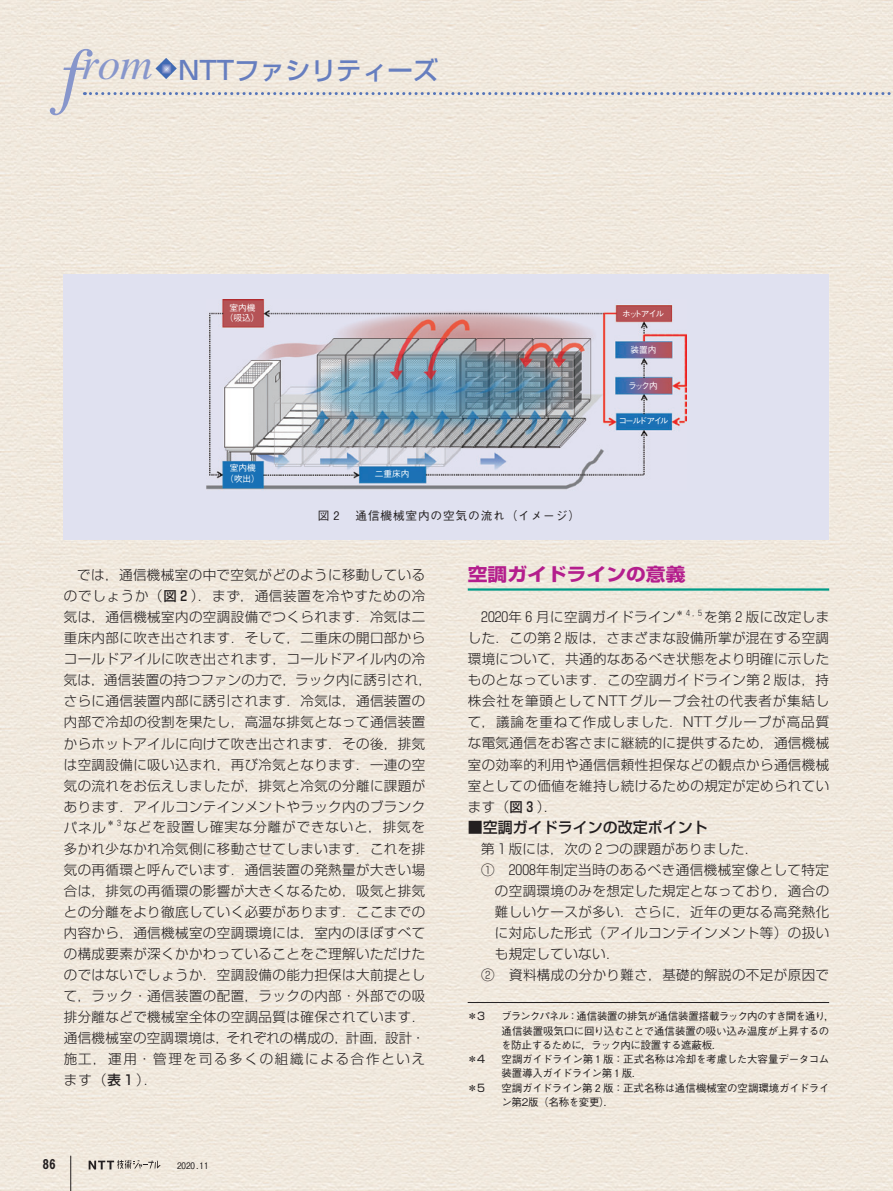
<style>
.page{position:relative;width:893px;height:1191px;background:#f0e9dd}
.page>*{position:absolute;margin:0;border:0;box-sizing:border-box;transform-origin:0 0}
.t1{font:45px "Times Italic Os F";color:#8796cb}
.t2{font:500 25.5px "Shin Go Pro";color:#667ebf}
.t3{font:700 18px "Shin Go Pr 6";color:#b41e8d;scale:1.1 1}
.t4{font:500 15px "Shin Go Pr 6";color:#231f20}
.t5{font:300 13.5px/21px "Shin Go Pr 6";letter-spacing:.03em;color:#231f20;text-align:justify}
.t6{font:13.5px "Midashi Go Pr 6 MB31";color:#231f20}
.t7{font:500 11.7px "Gothic BBB Pro";letter-spacing:.07em;color:#231f20}
.t8{font:500 10.5px/14.2px "Gothic BBB Pr 6";letter-spacing:-.025em;color:#231f20}
.t9{font:10.5px "Shin Go Pr 6";color:#231f20}
.t10{font:500 9px "Gothic BBB Pr 6";color:#231f20}
.t11{font:500 8.7px/10.5px "Gothic BBB Pro";letter-spacing:-.09em;color:#fff;text-align:center}
.t12{font:500 8.7px "Gothic BBB Pro";letter-spacing:-.18em;color:#fff}
.t13{font:300 7.8px "Shin Go Pr 6";color:#231f20}
.s1{font-size:75px}
.s2{font-weight:500}
</style>
<div class="page">
<svg style="left:89px;top:1160px;width:72px;height:9px"></svg>
<hr style="left:70px;top:1155px;width:1px;height:36px;background:#231f20">
<hr style="left:468px;top:588px;width:361px;height:2px;background:#009b87">
<hr style="left:468px;top:1002px;width:361px;height:1px;background:#231f20">
<div style="left:64px;top:275px;width:765px;height:265px;background:#e0e1f0"></div>
<img style="left:207px;top:300px;width:479px;height:190px">
<svg style="left:84px;top:92px;width:809px;height:3px;background:#b6bdcf"></svg>
<svg style="left:156px;top:58px;width:21px;height:21px"></svg>
<h1 class="t1" style="left:61px;top:39px;width:93px"><span class="s1">f</span>rom</h1>
<h2 class="t2" style="left:179px;top:49px;width:261px">NTTファシリティーズ</h2>
<p class="t11" style="left:225px;top:301px;width:36px">室内機（吸込）</p>
<p class="t11" style="left:225px;top:462px;width:36px">室内機（吹出）</p>
<p class="t11" style="left:375px;top:467px;width:36px">二重床内</p>
<p class="t7" style="left:318px;top:506px;width:264px">図 2 　通信機械室内の空気の流れ（イメージ）</p>
<p class="t11" style="left:622px;top:307px;width:44px">ホットアイル</p>
<p class="t11" style="left:630px;top:343px;width:28px">装置内</p>
<p class="t11" style="left:628px;top:379px;width:31px">ラック内</p>
<p class="t12" style="left:618px;top:414px;width:52px">コールドアイル</p>
<p class="t5" style="left:64px;top:563px;width:370px;text-align:left;text-indent:14px">では，通信機械室の中で空気がどのように移動しているのでしょうか（<span class="s2">図 2</span> ）．まず，通信装置を冷やすための冷気は，通信機械室内の空調設備でつくられます．冷気は二重床内部に吹き出されます．そして，二重床の開口部からコールドアイルに吹き出されます，コールドアイル内の冷気は，通信装置の持つファンの力で，ラック内に誘引され，さらに通信装置内部に誘引されます．冷気は，通信装置の内部で冷却の役割を果たし，高温な排気となって通信装置からホットアイルに向けて吹き出されます．その後，排気は空調設備に吸い込まれ，再び冷気となります．一連の空気の流れをお伝えしましたが，排気と冷気の分離に課題があります．アイルコンテインメントやラック内のブランクパネル</p>
<p class="t13" style="left:107px;top:816px;width:16px">＊ 3</p>
<p class="t5" style="left:64px;top:815px;width:363px;text-indent:60px">などを設置し確実な分離ができないと，排気を多かれ少なかれ冷気側に移動させてしまいます．これを排気の再循環と呼んでいます．通信装置の発熱量が大きい場合は，排気の再循環の影響が大きくなるため，吸気と排気との分離をより徹底していく必要があります．ここまでの内容から，通信機械室の空調環境には，室内のほぼすべての構成要素が深くかかわっていることをご理解いただけたのではないでしょうか．空調設備の能力担保は大前提として，ラック・通信装置の配置，ラックの内部・外部での吸排分離などで機械室全体の空調品質は確保されています．通信機械室の空調環境は，それぞれの構成の，計画，設計・施工，運用・管理を司る多くの組織による合作といえます（<span class="s2">表 1</span> ）．</p>
<p class="t6" style="left:43px;top:1153px;width:15px">86</p>
<p class="t10" style="left:177px;top:1158px;width:33px">2020.11</p>
<h3 class="t3" style="left:468px;top:559px;width:199px">空調ガイドラインの意義</h3>
<p class="t5" style="left:481px;top:605px;width:196px">2020年 6 月に空調ガイドライン</p>
<p class="t13" style="left:676px;top:606px;width:28px">＊4，5</p>
<p class="t5" style="left:468px;top:605px;width:363px;text-indent:236px">を第 2 版に改定しました．この第 2 版は，さまざまな設備所掌が混在する空調環境について，共通的なあるべき状態をより明確に示したものとなっています．この空調ガイドライン第 2 版は，持株会社を筆頭としてNTTグループ会社の代表者が集結して，議論を重ねて作成しました．NTTグループが高品質な電気通信をお客さまに継続的に提供するため，通信機械室の効率的利用や通信信頼性担保などの観点から通信機械室としての価値を維持し続けるための規定が定められています（<span class="s2">図 3</span> ）．</p>
<p class="t4" style="left:468px;top:815px;width:241px">■空調ガイドラインの改定ポイント</p>
<p class="t5" style="left:481px;top:836px;width:278px">第 1 版には，次の 2 つの課題がありました．</p>
<p class="t5" style="left:481px;top:857px;width:349px">① 　2008年制定当時のあるべき通信機械室像として特定</p>
<p class="t5" style="left:495px;top:878px;width:336px">の空調環境のみを想定した規定となっており，適合の</p>
<p class="t5" style="left:495px;top:899px;width:336px">難しいケースが多い．さらに，近年の更なる高発熱化</p>
<p class="t5" style="left:495px;top:920px;width:336px">に対応した形式（アイルコンテインメント等）の扱い</p>
<p class="t5" style="left:495px;top:941px;width:126px">も規定していない．</p>
<p class="t5" style="left:481px;top:962px;width:349px">② 　資料構成の分かり難さ，基礎的解説の不足が原因で</p>
<p class="t9" style="left:467px;top:1007px;width:19px">＊3</p>
<p class="t8" style="left:501px;top:1008px;width:335px">ブランクパネル：通信装置の排気が通信装置搭載ラック内のすき間を通り，通信装置吸気口に回り込むことで通信装置の吸い込み温度が上昇するのを防止するために，ラック内に設置する遮蔽板．</p>
<p class="t9" style="left:467px;top:1050px;width:19px">＊4</p>
<p class="t8" style="left:502px;top:1051px;width:329px">空調ガイドライン第 1 版：正式名称は冷却を考慮した大容量データコム装置導入ガイドライン第 1 版．</p>
<p class="t9" style="left:467px;top:1079px;width:19px">＊5</p>
<p class="t8" style="left:501px;top:1080px;width:330px">空調ガイドライン第 2 版：正式名称は通信機械室の空調環境ガイドライン第2版（名称を変更）．</p>
</div>
